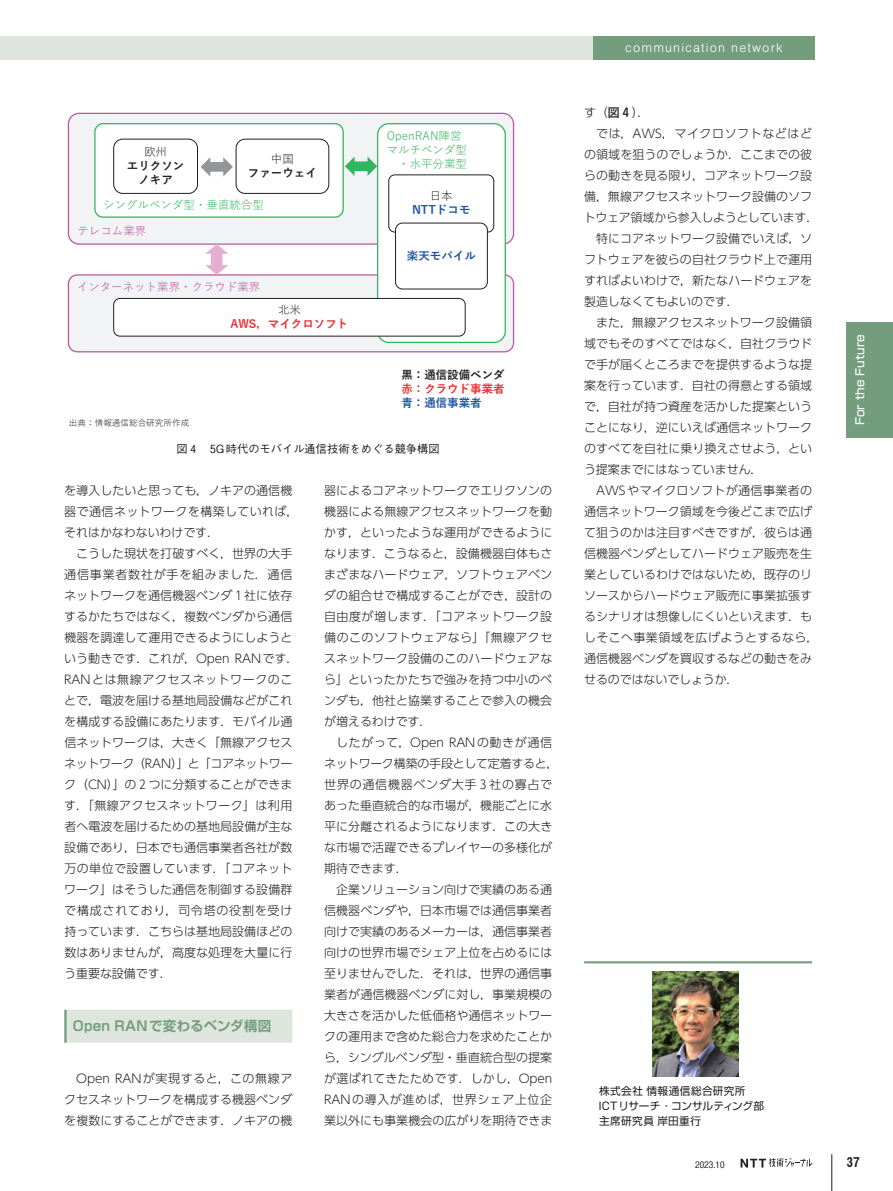
<style>
.page{position:relative;width:893px;height:1191px;background:#fff}
.page>*{position:absolute;margin:0;border:0;box-sizing:border-box;transform-origin:0 0}
.t1{font:300 13.5px "Nimbus San";letter-spacing:.085em;color:#fff}
.t2{font:700 13.5px "Shin Go Pr 6 De";letter-spacing:.015em;color:#739d7d}
.t3{font:13.5px "Midashi Go Pro MB31";color:#231f20}
.t4{font:300 12px/21px "UD Shin Go Pr 6";color:#231f20}
.t5{font:300 12px "UD Shin Go Pr 6";letter-spacing:.03em;color:#231f20}
.t6{font:300 12px "UD Shin Go Pr 6";letter-spacing:-.03em;color:#231f20}
.t7{font:300 12px "UD Shin Go Pr 6";letter-spacing:.05em;color:#231f20}
.t8{font:11.55px "Yu Gothic";color:#33b55d}
.t9{font:700 11.55px/13.8px "Yu Gothic";color:#231f20;text-align:center}
.t10{font:11.55px "Yu Gothic";color:#bc58a2}
.t11{font:700 11.55px "Yu Gothic";color:#ee292d}
.t12{font:700 11.55px "Yu Gothic";color:#1b51a3}
.t13{font:11.55px "Yu Gothic";color:#231f20}
.t14{font:500 11.25px "Gothic BBB Pr 5";color:#231f20}
.t15{font:11.25px "New Rodin Pro DB";letter-spacing:.005em;color:#fff;scale:.96 1}
.t16{font:10.65px/15.3px "Shin Go Pr 6";letter-spacing:.025em;color:#231f20}
.t17{font:500 9px "Gothic BBB Pro";color:#231f20}
.t18{font:8.7px "Yu Gothic";color:#231f20}
.t19{font:5.7px "Yu Gothic";color:#231f20}
.s1{font-family:"Shin Go Pr 6";font-weight:500}
</style>
<div class="page">
<svg style="left:741px;top:1158px;width:72px;height:9px"></svg>
<hr style="left:831px;top:1154px;width:1px;height:37px;background:#231f20">
<div style="left:846px;top:322px;width:47px;height:115px;background:#739d7d"></div>
<div style="left:0;top:36px;width:814px;height:24px;background:#dee5dc"></div>
<div style="left:593px;top:36px;width:221px;height:24px;background:#739d7d"></div>
<div style="left:64px;top:1009px;width:228px;height:33px;background:#dee5dc"></div>
<hr style="left:64px;top:1009px;width:3px;height:33px;background:#739d7d">
<hr style="left:584px;top:961px;width:228px;height:2px;background:#739d7d">
<img style="left:653px;top:971px;width:86px;height:106px">
<svg style="left:67px;top:112px;width:448px;height:241px"></svg>
<div style="left:68px;top:113px;width:446px;height:132px;background:#f2f3f4;border:1px solid #bc58a2;border-radius:11px"></div>
<div style="left:68px;top:274px;width:446px;height:78px;background:#f2f3f4;border:1px solid #bc58a2;border-radius:9px"></div>
<div style="left:377px;top:123px;width:129px;height:220px;background:#fff;border:1px solid #33b55d;border-radius:11px"></div>
<div style="left:94px;top:123px;width:250px;height:95px;background:#fff;border:1px solid #33b55d;border-radius:8px"></div>
<div style="left:113px;top:139px;width:85px;height:55px;background:#fff;border:1px solid #231f20;border-radius:9px"></div>
<div style="left:236px;top:139px;width:93px;height:55px;background:#fff;border:1px solid #231f20;border-radius:9px"></div>
<div style="left:388px;top:174px;width:106px;height:58px;background:#fff;border:1px solid #231f20;border-radius:6px"></div>
<div style="left:113px;top:298px;width:353px;height:38px;background:#fff;border:1px solid #231f20;border-radius:6px"></div>
<svg style="left:205px;top:244px;width:23px;height:31px"></svg>
<svg style="left:201px;top:157px;width:32px;height:19px"></svg>
<svg style="left:345px;top:157px;width:32px;height:19px"></svg>
<div style="left:395px;top:223px;width:93px;height:66px;background:#fff;border:1px solid #231f20;border-radius:7px"></div>
<p class="t13" style="left:144px;top:141px;width:24px">欧州</p>
<p class="t9" style="left:127px;top:159px;width:59px">エリクソンノキア</p>
<p class="t13" style="left:271px;top:148px;width:24px">中国</p>
<p class="t9" style="left:248px;top:166px;width:70px">ファーウェイ</p>
<p class="t8" style="left:103px;top:194px;width:162px">シングルベンダ型・垂直統合型</p>
<p class="t10" style="left:77px;top:220px;width:70px">テレコム業界</p>
<p class="t10" style="left:77px;top:276px;width:185px">インターネット業界・クラウド業界</p>
<p class="t13" style="left:278px;top:299px;width:24px">北米</p>
<p class="t11" style="left:231px;top:317px;width:119px">AWS，マイクロソフト</p>
<p class="t8" style="left:387px;top:125px;width:76px">OpenRAN陣営</p>
<p class="t8" style="left:387px;top:139px;width:82px">マルチベンダ型</p>
<p class="t8" style="left:398px;top:153px;width:70px">・水平分業型</p>
<p class="t13" style="left:430px;top:185px;width:24px">日本</p>
<p class="t12" style="left:412px;top:203px;width:60px">NTTドコモ</p>
<p class="t12" style="left:407px;top:249px;width:70px">楽天モバイル</p>
<p class="t9" style="left:401px;top:368px;width:105px">黒：通信設備ベンダ</p>
<p class="t11" style="left:401px;top:382px;width:105px">赤：クラウド事業者</p>
<p class="t12" style="left:401px;top:396px;width:82px">青：通信事業者</p>
<p class="t14" style="left:177px;top:440px;width:265px">図 4 　5G時代のモバイル通信技術をめぐる競争構図</p>
<p class="t18" style="left:69px;top:414px;width:122px">出典：情報通信総合研究所作成</p>
<p class="t19" style="left:294px;top:444px;width:13px">-2-</p>
<p class="t4" style="left:64px;top:479px;width:236px">を導入したいと思っても，ノキアの通信機器で通信ネットワークを構築していれば，それはかなわないわけです．</p>
<p class="t4" style="left:64px;top:542px;width:236px;text-indent:12px">こうした現状を打破すべく，世界の大手通信事業者数社が手を組みました．通信ネットワークを通信機器ベンダ 1 社に依存するかたちではなく，複数ベンダから通信機器を調達して運用できるようにしようという動きです．これが，Open RANです．<br>RANとは無線アクセスネットワークのことで，電波を届ける基地局設備などがこれを構成する設備にあたります．モバイル通信ネットワークは，大きく「無線アクセスネットワーク（RAN）」と「コアネットワーク（CN）」の 2 つに分類することができます．「無線アクセスネットワーク」は利用者へ電波を届けるための基地局設備が主な設備であり，日本でも通信事業者各社が数万の単位で設置しています．「コアネットワーク」はそうした通信を制御する設備群で構成されており，司令塔の役割を受け持っています．こちらは基地局設備ほどの数はありませんが，高度な処理を大量に行う重要な設備です．</p>
<p class="t2" style="left:73px;top:1015px;width:200px">Open RANで変わるベンダ構図</p>
<p class="t4" style="left:64px;top:1067px;width:230px;text-align:justify;text-indent:12px">Open RANが実現すると，この無線アクセスネットワークを構成する機器ベンダを複数にすることができます．ノキアの機</p>
<p class="t4" style="left:324px;top:479px;width:230px;text-align:justify">器によるコアネットワークでエリクソンの機器による無線アクセスネットワークを動かす，といったような運用ができるようになります．こうなると，設備機器自体もさまざまなハードウェア，ソフトウェアベンダの組合せで構成することができ，設計の自由度が増します．「コアネットワーク設備のこのソフトウェアなら」「無線アクセスネットワーク設備のこのハードウェアなら」といったかたちで強みを持つ中小のベンダも，他社と協業することで参入の機会が増えるわけです．</p>
<p class="t4" style="left:324px;top:731px;width:236px;text-indent:12px">したがって，Open RANの動きが通信ネットワーク構築の手段として定着すると，世界の通信機器ベンダ大手 3 社の寡占であった垂直統合的な市場が，機能ごとに水平に分離されるようになります．この大きな市場で活躍できるプレイヤーの多様化が期待できます．</p>
<p class="t4" style="left:324px;top:878px;width:230px;text-align:justify;text-indent:12px">企業ソリューション向けで実績のある通信機器ベンダや，日本市場では通信事業者向けで実績のあるメーカーは，通信事業者向けの世界市場でシェア上位を占めるには至りませんでした．それは，世界の通信事業者が通信機器ベンダに対し，事業規模の大きさを活かした低価格や通信ネットワークの運用まで含めた総合力を求めたことから，シングルベンダ型・垂直統合型の提案が選ばれてきたためです．しかし，Open RANの導入が進めば，世界シェア上位企業以外にも事業機会の広がりを期待できま</p>
<p class="t1" style="left:625px;top:40px;width:159px">communication network</p>
<p class="t4" style="left:584px;top:101px;width:67px">す（<span class="s1">図 4</span> ）．</p>
<p class="t7" style="left:596px;top:124px;width:218px">では，AWS，マイクロソフトなどはど</p>
<p class="t4" style="left:584px;top:143px;width:230px">の領域を狙うのでしょうか．ここまでの彼</p>
<p class="t4" style="left:584px;top:164px;width:230px">らの動きを見る限り，コアネットワーク設</p>
<p class="t4" style="left:584px;top:185px;width:230px">備，無線アクセスネットワーク設備のソフ</p>
<p class="t6" style="left:584px;top:208px;width:236px">トウェア領域から参入しようとしています．</p>
<p class="t4" style="left:596px;top:227px;width:218px">特にコアネットワーク設備でいえば，ソ</p>
<p class="t4" style="left:584px;top:248px;width:230px">フトウェアを彼らの自社クラウド上で運用</p>
<p class="t4" style="left:584px;top:269px;width:230px">すればよいわけで，新たなハードウェアを</p>
<p class="t4" style="left:584px;top:290px;width:156px">製造しなくてもよいのです．</p>
<p class="t4" style="left:596px;top:311px;width:218px">また，無線アクセスネットワーク設備領</p>
<p class="t4" style="left:584px;top:332px;width:230px">域でもそのすべてではなく，自社クラウド</p>
<p class="t4" style="left:584px;top:353px;width:230px">で手が届くところまでを提供するような提</p>
<p class="t4" style="left:584px;top:374px;width:230px">案を行っています．自社の得意とする領域</p>
<p class="t4" style="left:584px;top:395px;width:230px">で，自社が持つ資産を活かした提案という</p>
<p class="t4" style="left:584px;top:416px;width:230px">ことになり，逆にいえば通信ネットワーク</p>
<p class="t4" style="left:584px;top:437px;width:230px">のすべてを自社に乗り換えさせよう，とい</p>
<p class="t4" style="left:584px;top:458px;width:180px">う提案までにはなっていません．</p>
<p class="t5" style="left:596px;top:481px;width:218px">AWSやマイクロソフトが通信事業者の</p>
<p class="t4" style="left:584px;top:500px;width:230px">通信ネットワーク領域を今後どこまで広げ</p>
<p class="t4" style="left:584px;top:521px;width:230px">て狙うのかは注目すべきですが，彼らは通</p>
<p class="t4" style="left:584px;top:542px;width:230px">信機器ベンダとしてハードウェア販売を生</p>
<p class="t4" style="left:584px;top:563px;width:230px">業としているわけではないため，既存のリ</p>
<p class="t4" style="left:584px;top:584px;width:230px">ソースからハードウェア販売に事業拡張す</p>
<p class="t4" style="left:584px;top:605px;width:230px">るシナリオは想像しにくいといえます．も</p>
<p class="t5" style="left:584px;top:628px;width:236px">しそこへ事業領域を広げようとするなら，</p>
<p class="t4" style="left:584px;top:647px;width:230px">通信機器ベンダを買収するなどの動きをみ</p>
<p class="t4" style="left:584px;top:668px;width:156px">せるのではないでしょうか．</p>
<p class="t15" style="left:850px;top:425px;width:96px;rotate:-90deg">For the Future</p>
<p class="t16" style="left:599px;top:1082px;width:167px">株式会社 情報通信総合研究所<br>ICTリサーチ･コンサルティング部主席研究員 岸田重行</p>
<p class="t17" style="left:695px;top:1157px;width:31px">2023.10</p>
<p class="t3" style="left:846px;top:1151px;width:15px">37</p>
</div>
